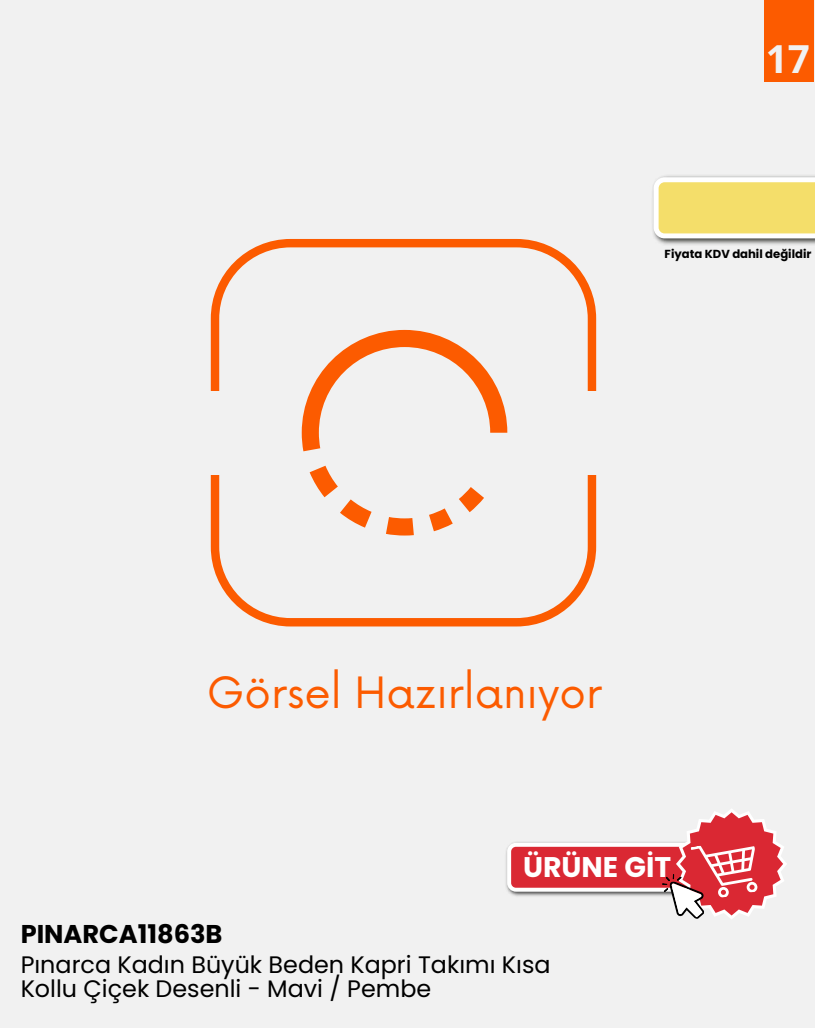
<style>
.page{position:relative;width:815px;height:1028px;background:#f1f1f1}
.page>*{position:absolute;margin:0;border:0;box-sizing:border-box;transform-origin:0 0}
.t1{font:42px "Now";color:#fc5b00}
.t2{font:700 38.62px "Open Sans";color:#f1f1f1}
.t3{font:700 28.38px "Poppins";color:#fff}
.t4{font:700 25.62px "Poppins";color:#000}
.t5{font:23.88px/24.4px "Poppins";color:#000}
.t6{font:700 11.62px "Poppins";color:#000}
</style>
<div class="page">
<svg style="left:507px;top:809px;width:279px;height:110px"></svg>
<img style="left:652px;top:175px;width:163px;height:70px">
<svg style="left:653px;top:177px;width:162px;height:61px"></svg>
<div style="left:764px;top:0;width:50px;height:81px;background:#fc5b00"></div>
<svg style="left:211px;top:239px;width:385px;height:387px"></svg>
<div style="left:551px;top:391px;width:127px;height:83px;background:#f1f1f1"></div>
<div style="left:137px;top:391px;width:127px;height:83px;background:#f1f1f1"></div>
<svg style="left:302px;top:330px;width:205px;height:205px"></svg>
<h2 class="t2" style="left:766px;top:31px;width:46px">17</h2>
<p class="t6" style="left:664px;top:247px;width:148px">Fiyata KDV dahil değildir</p>
<h1 class="t1" style="left:207px;top:659px;width:397px">Görsel Hazırlanıyor</h1>
<p class="t3" style="left:523px;top:850px;width:150px">ÜRÜNE GİT</p>
<p class="t4" style="left:21px;top:919px;width:203px">PINARCA11863B</p>
<p class="t5" style="left:21px;top:952px;width:531px">Pınarca Kadın Büyük Beden Kapri Takımı Kısa<br>Kollu Çiçek Desenli - Mavi / Pembe</p>
</div>
